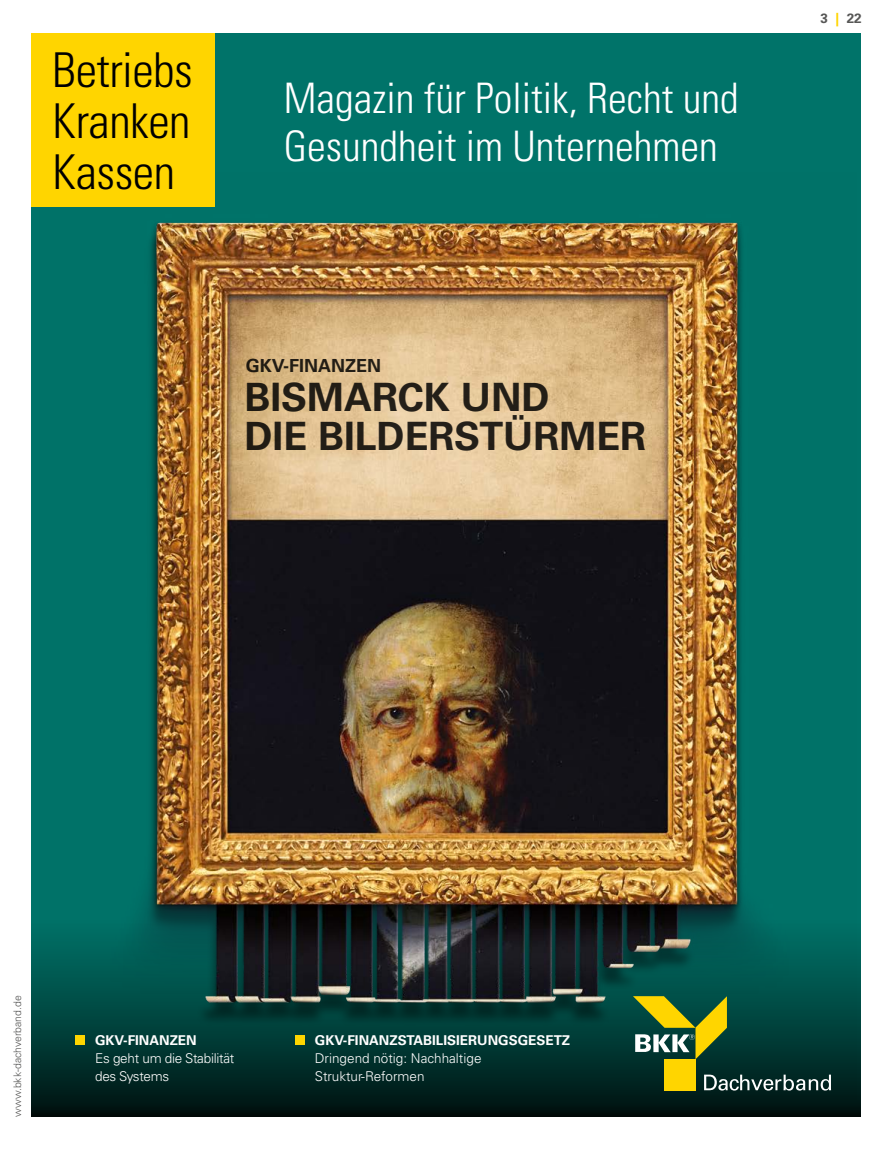
<style>
.page{position:relative;width:893px;height:1149px;background:#fff}
.page>*{position:absolute;margin:0;border:0;box-sizing:border-box;transform-origin:0 0}
.Headline_big_b_schwa{font:300 condensed 48px "Univers LT Std";letter-spacing:-.01em;color:#000}
.Headline_big_b_schwa-2{font:300 condensed 42px "Univers LT Std";color:#fff}
.t1{font:700 39px/39px "Univers LT Std";color:#000}
.t2{font:700 18px "Univers LT Std";color:#000}
.Headline_big_b_schwa-3{font:300 13.5px/18px "Univers LT Pro 45";color:#fff}
.Headline_big_b_schwa-4{font:300 13.5px/18px "Univers LT Pro 45";letter-spacing:-.02em;color:#fff}
.Headline_big_b_schwa-5{font:700 13.5px "Univers LT Std";color:#fff}
.Headline_big_b_schwa-6{font:700 13.5px "Univers LT Std";color:#575756}
.Headline_big_b_schwa-7{font:300 10.5px "Univers LT Pro 45";color:#575756}
.s1{color:#ffd500}
.s2{font-family:"Univers LT Std";font-weight:700}
</style>
<div class="page">
<div style="left:31px;top:33px;width:830px;height:1083px;background:#007369"></div>
<svg style="left:32px;top:941px;width:829px;height:175px;background:#001816"></svg>
<img style="left:39px;top:206px;width:817px;height:893px">
<div style="left:31px;top:33px;width:184px;height:173px;background:#ffd500"></div>
<div style="left:75px;top:1034px;width:10px;height:10px;background:#ffd500"></div>
<div style="left:295px;top:1034px;width:10px;height:10px;background:#ffd500"></div>
<svg style="left:633px;top:995px;width:94px;height:63px;background:#6e853b"></svg>
<div style="left:664px;top:1058px;width:31px;height:31px;background:#ffd500"></div>
<svg style="left:704px;top:1074px;width:127px;height:16px;background:#4d6664"></svg>
<p class="Headline_big_b_schwa" style="left:52px;top:41px;width:142px">Betriebs</p>
<p class="Headline_big_b_schwa" style="left:52px;top:92px;width:140px">Kranken</p>
<p class="Headline_big_b_schwa" style="left:52px;top:143px;width:124px">Kassen</p>
<p class="Headline_big_b_schwa-2" style="left:284px;top:72px;width:456px">Magazin für Politik, Recht und</p>
<p class="Headline_big_b_schwa-2" style="left:284px;top:120px;width:435px">Gesundheit im Unternehmen</p>
<h3 class="t2" style="left:246px;top:355px;width:137px">GKV-FINANZEN</h3>
<h3 class="t1" style="left:244px;top:378px;width:403px">BISMARCK UND<br>DIE BILDERSTÜRMER</h3>
<p class="Headline_big_b_schwa-6" style="left:820px;top:10px;width:43px">3 <span class="s1">|</span> 22</p>
<p class="Headline_big_b_schwa-7" style="left:11px;top:1116px;width:123px;rotate:-90deg">www.bkk-dachverband.de</p>
<p class="Headline_big_b_schwa-5" style="left:95px;top:1031px;width:103px">GKV-FINANZEN</p>
<p class="Headline_big_b_schwa-4" style="left:95px;top:1048px;width:141px">Es geht um die Stabilität des Systems</p>
<p class="Headline_big_b_schwa-3" style="left:315px;top:1030px;width:257px"><span class="s2">GKV-FINANZSTABILISIERUNGSGESETZ<br></span>Dringend nötig: Nachhaltige<br>Struktur-Reformen</p>
</div>
